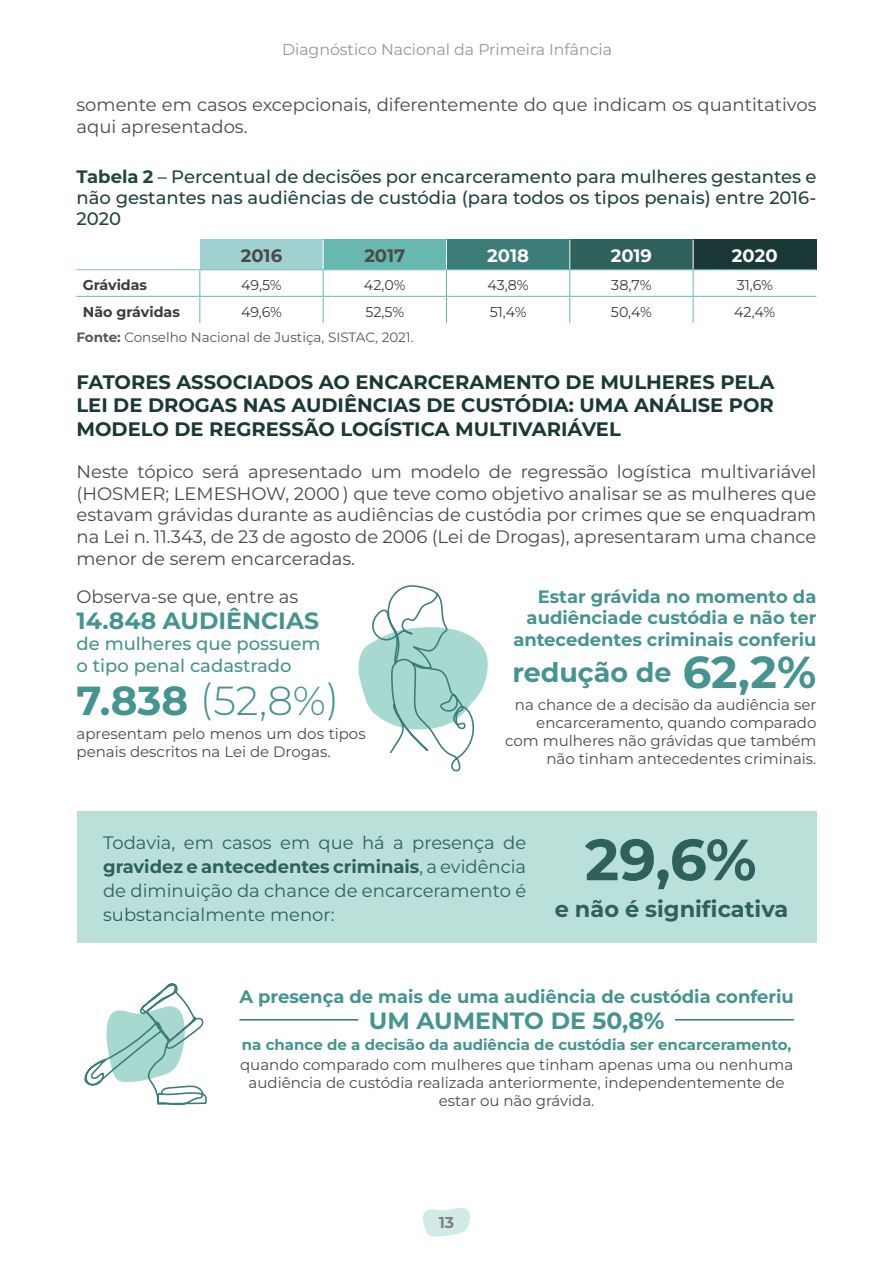
<style>
.page{position:relative;width:893px;height:1263px;background:#fff}
.page>*{position:absolute;margin:0;border:0;box-sizing:border-box;transform-origin:0 0}
.t1{font:700 58.05px "Montserrat";color:#2e615c}
.t2{font:300 40.5px "Montserrat";color:#45948f}
.t3{font:700 27px "Montserrat";color:#45948f}
.t4{font:700 23.55px "Montserrat";color:#45948f}
.t5{font:700 22.5px "Montserrat";color:#2e615c}
.t6{font:700 19.5px/23.4px "Montserrat";color:#1a3836;text-align:justify}
.t7{font:18px/21.6px "Montserrat";color:#4a4a49}
.t8{font:500 18px/21px "Montserrat";color:#214542;text-align:justify}
.t9{font:18px/24px "Montserrat";color:#2e615c;text-align:justify}
.t10{font:700 18px/21.5px "Montserrat";color:#45948f;text-align:right}
.t11{font:500 18px/21.6px "Montserrat";color:#45948f}
.t12{font:700 18px "Montserrat";color:#fff}
.t13{font:700 18px "Montserrat";color:#4a4a49}
.t14{font:15.75px "Montserrat";color:#979799}
.t15{font:700 15.75px "Montserrat";color:#808284}
.t16{font:15px/18px "Montserrat";color:#4a4a49;text-align:right}
.t17{font:700 15px "Montserrat";color:#45948f}
.t18{font:14.25px "Montserrat";color:#3c3c3b}
.t19{font:700 14.25px "Montserrat";color:#3c3c3b}
.t20{font:13.5px "Montserrat";color:#575756}
.s1{font-weight:700}
.s2{font-size:44.7px}
</style>
<div class="page">
<svg style="left:423px;top:1207px;width:47px;height:30px"></svg>
<div style="left:200px;top:240px;width:123px;height:30px;background:#9ed1cf"></div>
<div style="left:323px;top:240px;width:123px;height:30px;background:#66b8b0"></div>
<div style="left:446px;top:240px;width:124px;height:30px;background:#3b7d78"></div>
<div style="left:570px;top:240px;width:123px;height:30px;background:#2e615c"></div>
<div style="left:693px;top:240px;width:123px;height:30px;background:#1a3836"></div>
<hr style="left:77px;top:296px;width:123px;height:1px;background:#66b8b0">
<hr style="left:200px;top:296px;width:123px;height:1px;background:#66b8b0">
<svg style="left:199px;top:270px;width:1px;height:53px"></svg>
<hr style="left:323px;top:296px;width:123px;height:1px;background:#66b8b0">
<svg style="left:323px;top:240px;width:1px;height:83px"></svg>
<hr style="left:446px;top:296px;width:124px;height:1px;background:#66b8b0">
<svg style="left:446px;top:240px;width:1px;height:83px"></svg>
<hr style="left:570px;top:296px;width:123px;height:1px;background:#66b8b0">
<svg style="left:569px;top:240px;width:1px;height:83px"></svg>
<hr style="left:693px;top:296px;width:123px;height:1px;background:#66b8b0">
<svg style="left:693px;top:240px;width:1px;height:83px"></svg>
<hr style="left:77px;top:269px;width:123px;height:1px;background:#82c4bf">
<hr style="left:200px;top:269px;width:123px;height:1px;background:#82c4bf">
<hr style="left:323px;top:269px;width:123px;height:1px;background:#82c4bf">
<hr style="left:446px;top:269px;width:124px;height:1px;background:#82c4bf">
<hr style="left:570px;top:269px;width:123px;height:1px;background:#82c4bf">
<hr style="left:693px;top:269px;width:123px;height:1px;background:#82c4bf">
<div style="left:77px;top:812px;width:739px;height:131px;background:#bae0da"></div>
<svg style="left:358px;top:585px;width:130px;height:187px"></svg>
<svg style="left:84px;top:983px;width:123px;height:123px"></svg>
<hr style="left:240px;top:1019px;width:118px;height:1px;background:#3b7d78">
<hr style="left:675px;top:1019px;width:118px;height:1px;background:#3b7d78">
<p class="t14" style="left:282px;top:39px;width:331px">Diagnóstico Nacional da Primeira Infância</p>
<p class="t7" style="left:77px;top:93px;width:741px">somente em casos excepcionais, diferentemente do que indicam os quantitativos aqui apresentados.</p>
<p class="t8" style="left:77px;top:166px;width:741px"><span class="s1">Tabela 2</span> – Percentual de decisões por encarceramento para mulheres gestantes e não gestantes nas audiências de custódia (para todos os tipos penais) entre 2016- 2020</p>
<p class="t13" style="left:241px;top:244px;width:43px">2016</p>
<p class="t13" style="left:364px;top:244px;width:42px">2017</p>
<p class="t12" style="left:487px;top:244px;width:43px">2018</p>
<p class="t12" style="left:611px;top:244px;width:43px">2019</p>
<p class="t12" style="left:732px;top:244px;width:47px">2020</p>
<p class="t19" style="left:83px;top:275px;width:66px">Grávidas</p>
<p class="t18" style="left:241px;top:275px;width:42px">49,5%</p>
<p class="t18" style="left:364px;top:275px;width:43px">42,0%</p>
<p class="t18" style="left:488px;top:275px;width:43px">43,8%</p>
<p class="t18" style="left:611px;top:275px;width:42px">38,7%</p>
<p class="t18" style="left:737px;top:275px;width:38px">31,6%</p>
<p class="t19" style="left:83px;top:302px;width:98px">Não grávidas</p>
<p class="t18" style="left:241px;top:302px;width:42px">49,6%</p>
<p class="t18" style="left:365px;top:302px;width:40px">52,5%</p>
<p class="t18" style="left:490px;top:302px;width:38px">51,4%</p>
<p class="t18" style="left:611px;top:302px;width:42px">50,4%</p>
<p class="t18" style="left:734px;top:302px;width:43px">42,4%</p>
<p class="t20" style="left:77px;top:328px;width:339px"><span class="s1">Fonte:</span> Conselho Nacional de Justiça, SISTAC, 2021.</p>
<p class="t6" style="left:77px;top:370px;width:699px">FATORES ASSOCIADOS AO ENCARCERAMENTO DE MULHERES PELA LEI DE DROGAS NAS AUDIÊNCIAS DE CUSTÓDIA: UMA ANÁLISE POR MODELO DE REGRESSÃO LOGÍSTICA MULTIVARIÁVEL</p>
<p class="t7" style="left:77px;top:460px;width:741px;text-align:justify">Neste tópico será apresentado um modelo de regressão logística multivariável (HOSMER; LEMESHOW, 2000 ) que teve como objetivo analisar se as mulheres que estavam grávidas durante as audiências de custódia por crimes que se enquadram na Lei n. 11.343, de 23 de agosto de 2006 (Lei de Drogas), apresentaram uma chance menor de serem encarceradas.</p>
<p class="t7" style="left:77px;top:585px;width:223px">Observa-se que, entre as</p>
<p class="t10" style="left:513px;top:585px;width:305px">Estar grávida no momento da audiênciade custódia e não ter antecedentes criminais conferiu</p>
<h3 class="t4" style="left:77px;top:605px;width:244px">14.848 AUDIÊNCIAS</h3>
<p class="t11" style="left:77px;top:632px;width:245px">de mulheres que possuem o tipo penal cadastrado</p>
<h3 class="t3" style="left:512px;top:654px;width:305px">redução de <span class="s2">62,2%</span></h3>
<h2 class="t2" style="left:77px;top:674px;width:265px"><span class="s1">7.838</span> (52,8%)</h2>
<p class="t16" style="left:505px;top:696px;width:313px">na chance de a decisão da audiência ser encarceramento, quando comparado com mulheres não grávidas que também não tinham antecedentes criminais.</p>
<p class="t16" style="left:77px;top:724px;width:291px;text-align:left">apresentam pelo menos um dos tipos penais descritos na Lei de Drogas.</p>
<p class="t9" style="left:103px;top:830px;width:425px">Todavia, em casos em que há a presença de <span class="s1">gravidez e antecedentes criminais</span>, a evidência de diminuição da chance de encarceramento é substancialmente menor:</p>
<h1 class="t1" style="left:585px;top:821px;width:173px">29,6%</h1>
<p class="t5" style="left:555px;top:894px;width:235px">e não é significativa</p>
<p class="t10" style="left:239px;top:985px;width:556px">A presença de mais de uma audiência de custódia conferiu</p>
<p class="t17" style="left:242px;top:1035px;width:551px">na chance de a decisão da audiência de custódia ser encarceramento,</p>
<p class="t16" style="left:240px;top:1055px;width:555px;text-align:center">quando comparado com mulheres que tinham apenas uma ou nenhuma audiência de custódia realizada anteriormente, independentemente de estar ou não grávida.</p>
<h3 class="t4" style="left:369px;top:1005px;width:297px">UM AUMENTO DE 50,8%</h3>
<p class="t15" style="left:439px;top:1212px;width:17px">13</p>
</div>
